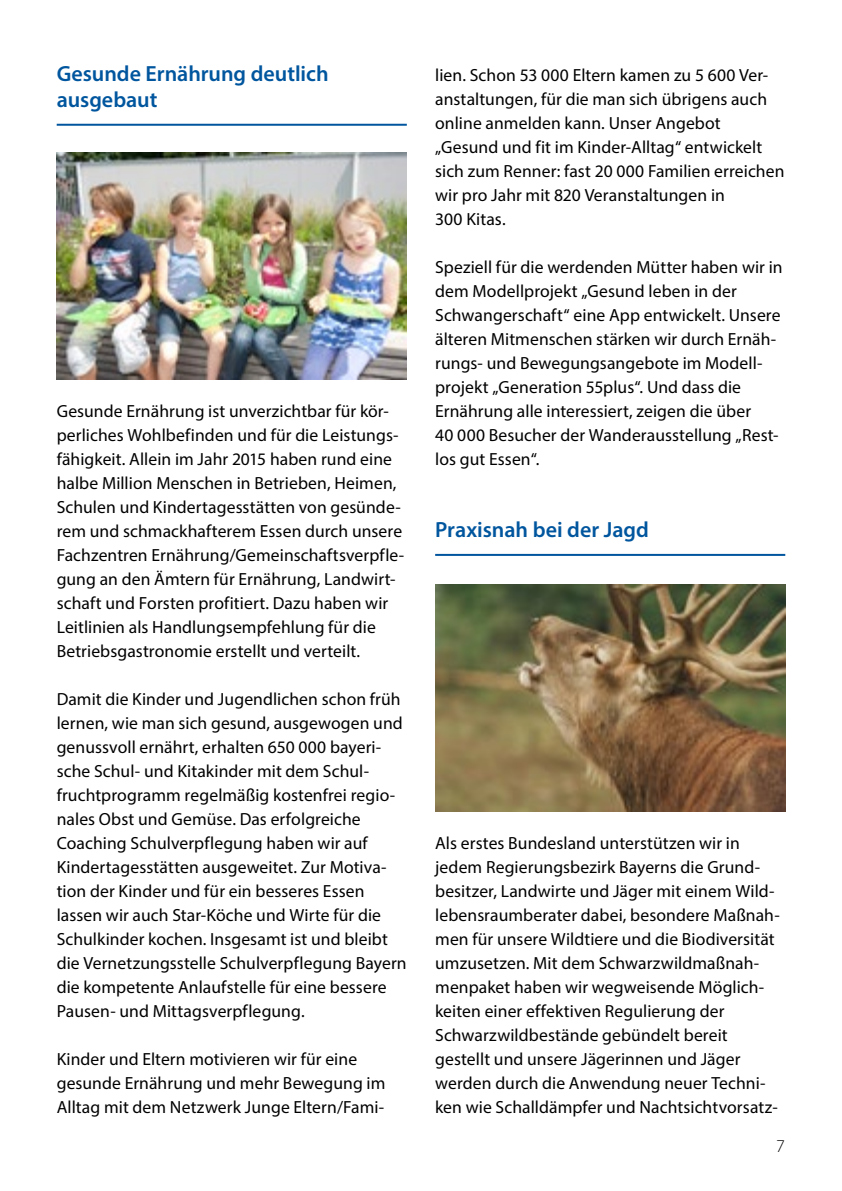
<style>
.page{position:relative;width:842px;height:1191px;background:#fff}
.page>*{position:absolute;margin:0;border:0;box-sizing:border-box;transform-origin:0 0}
.H4_11_Semibold{font:600 22px/26px "Myriad Pro";letter-spacing:-.005em;color:#00569e}
.t1{font:300 18px "Myriad Pro";color:#000}
.Fließtext{font:17.6px/24px "Myriad Pro";letter-spacing:.005em;color:#000}
</style>
<div class="page">
<hr style="left:57px;top:124px;width:350px;height:2px;background:#00569e">
<img style="left:57px;top:153px;width:350px;height:226px">
<hr style="left:435px;top:554px;width:350px;height:2px;background:#00569e">
<img style="left:435px;top:585px;width:350px;height:226px">
<h5 class="H4_11_Semibold" style="left:57px;top:60px;width:273px">Gesunde Ernährung deutlich ausgebaut</h5>
<p class="Fließtext" style="left:57px;top:399px;width:349px">Gesunde Ernährung ist unverzichtbar für kör&shy;perliches Wohlbefinden und für die Leistungs&shy;fähigkeit. Allein im Jahr 2015 haben rund eine halbe Million Menschen in Betrieben, Heimen, Schulen und Kindertagesstätten von gesünde&shy;rem und schmackhafterem Essen durch unsere Fachzentren Ernährung/Gemeinschaftsverpfle&shy;gung an den Ämtern für Ernährung, Landwirt&shy;schaft und Forsten profitiert. Dazu haben wir Leitlinien als Handlungsempfehlung für die Betriebsgastronomie erstellt und verteilt.</p>
<p class="Fließtext" style="left:57px;top:687px;width:351px">Damit die Kinder und Jugendlichen schon früh lernen, wie man sich gesund, ausgewogen und genussvoll ernährt, erhalten 650 000 bayeri&shy;sche Schul- und Kitakinder mit dem Schul&shy;fruchtprogramm regelmäßig kostenfrei regio&shy;nales Obst und Gemüse. Das erfolgreiche Coaching Schulverpflegung haben wir auf Kindertagesstätten ausgeweitet. Zur Motiva&shy;tion der Kinder und für ein besseres Essen lassen wir auch Star-Köche und Wirte für die Schulkinder kochen. Insgesamt ist und bleibt die Vernetzungsstelle Schulverpflegung Bayern die kompetente Anlaufstelle für eine bessere Pausen- und Mittagsverpflegung.</p>
<p class="Fließtext" style="left:57px;top:1047px;width:330px">Kinder und Eltern motivieren wir für eine gesunde Ernährung und mehr Bewegung im<br>Alltag mit dem Netzwerk Junge Eltern/Fami-</p>
<p class="Fließtext" style="left:435px;top:63px;width:351px">lien. Schon 53 000 Eltern kamen zu 5 600 Ver&shy;anstaltungen, für die man sich übrigens auch online anmelden kann. Unser Angebot „Gesund und fit im Kinder-Alltag“ entwickelt sich zum Renner: fast 20 000 Familien erreichen wir pro Jahr mit 820 Veranstaltungen in<br>300 Kitas.</p>
<p class="Fließtext" style="left:435px;top:255px;width:349px">Speziell für die werdenden Mütter haben wir in dem Modellprojekt „Gesund leben in der Schwangerschaft“ eine App entwickelt. Unsere älteren Mitmenschen stärken wir durch Ernäh&shy;rungs- und Bewegungsangebote im Modell&shy;projekt „Generation 55plus“. Und dass die Ernährung alle interessiert, zeigen die über<br>40 000 Besucher der Wanderausstellung „Rest&shy;los gut Essen“.</p>
<h5 class="H4_11_Semibold" style="left:435px;top:516px;width:215px">Praxisnah bei der Jagd</h5>
<p class="Fließtext" style="left:435px;top:831px;width:346px">Als erstes Bundesland unterstützen wir in jedem Regierungsbezirk Bayerns die Grund&shy;besitzer, Landwirte und Jäger mit einem Wild&shy;lebensraumberater dabei, besondere Maßnah&shy;men für unsere Wildtiere und die Biodiversität umzusetzen. Mit dem Schwarzwildmaßnah&shy;menpaket haben wir wegweisende Möglich&shy;keiten einer effektiven Regulierung der Schwarzwildbestände gebündelt bereit gestellt und unsere Jägerinnen und Jäger werden durch die Anwendung neuer Techni&shy;ken wie Schalldämpfer und Nachtsichtvorsatz-</p>
<p class="t1" style="left:776px;top:1135px;width:10px">7</p>
</div>
